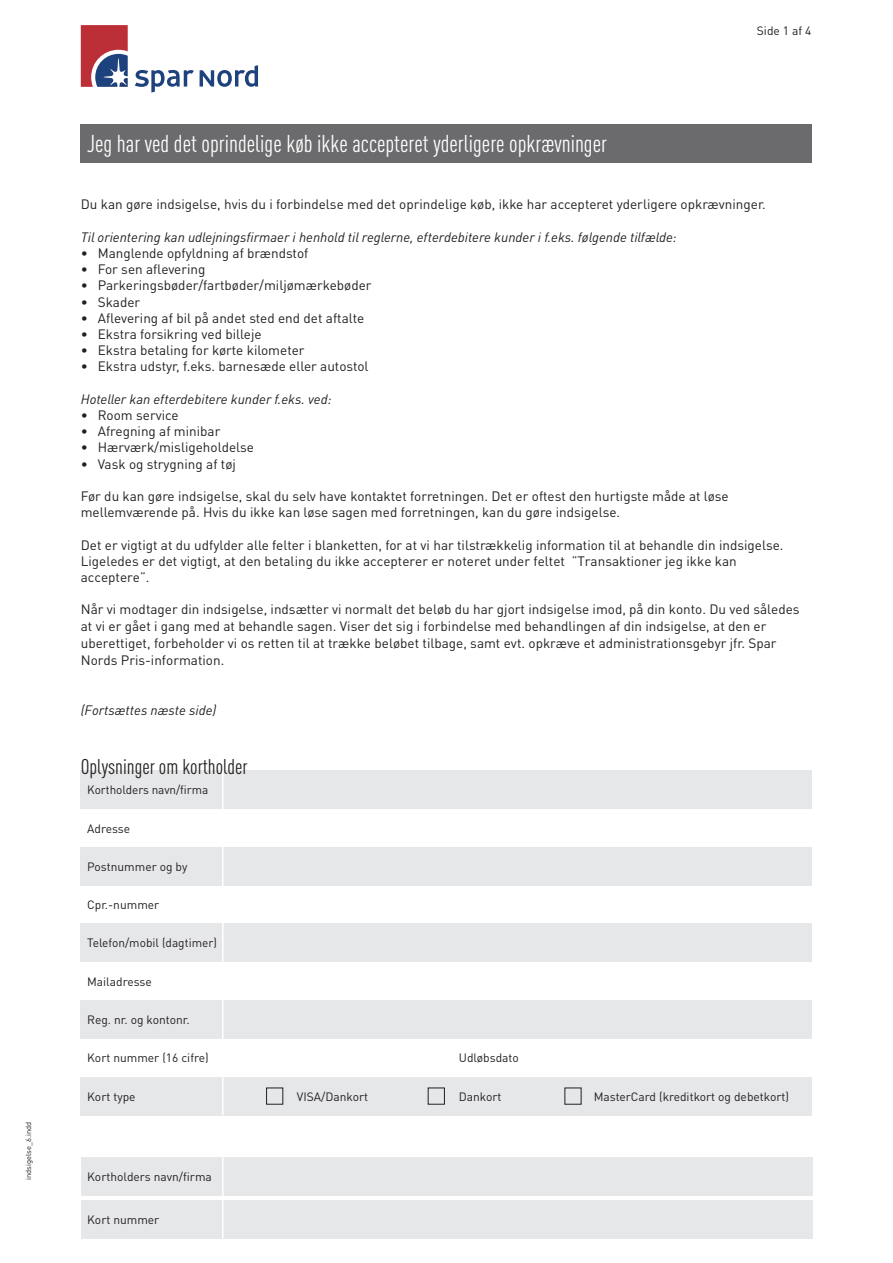
<style>
.page{position:relative;width:893px;height:1263px;background:#fff}
.page>*{position:absolute;margin:0;border:0;box-sizing:border-box;transform-origin:0 0}
.t1{font:condensed 24px "DINOT";color:#fff}
.t2{font:condensed 21px "DINOT";color:#231f20}
.t3{font:13.5px/16.2px "DINOT";color:#231f20}
.t4{font:italic 13.5px "DINOT";color:#231f20}
.t5{font:12px "DINOT";color:#231f20}
.t6{font:7.5px "DINOT";color:#231f20}
</style>
<div class="page">
<svg style="left:135px;top:65px;width:123px;height:28px"></svg>
<svg style="left:81px;top:25px;width:47px;height:62px;background:#9d5468"></svg>
<div style="left:81px;top:125px;width:731px;height:38px;background:#6b6b6e"></div>
<div style="left:81px;top:1157px;width:731px;height:38px;background:#e6e7e9"></div>
<div style="left:81px;top:1201px;width:731px;height:38px;background:#e6e7e9"></div>
<hr style="left:222px;top:1157px;width:2px;height:81px;background:#fff">
<div style="left:81px;top:771px;width:731px;height:38px;background:#e6e7e9"></div>
<div style="left:81px;top:847px;width:731px;height:38px;background:#e6e7e9"></div>
<div style="left:81px;top:924px;width:731px;height:38px;background:#e6e7e9"></div>
<div style="left:81px;top:1000px;width:731px;height:39px;background:#e6e7e9"></div>
<div style="left:81px;top:1077px;width:731px;height:38px;background:#e6e7e9"></div>
<hr style="left:222px;top:770px;width:2px;height:345px;background:#fff">
<p class="t6" style="left:23px;top:1180px;width:60px;rotate:-90deg">indsigelse_6.indd</p>
<p class="t1" style="left:87px;top:130px;width:521px">Jeg har ved det oprindelige køb ikke accepteret yderligere opkrævninger</p>
<p class="t5" style="left:757px;top:22px;width:56px">Side 1 af 4</p>
<p class="t3" style="left:81px;top:196px;width:686px">Du kan gøre indsigelse, hvis du i forbindelse med det oprindelige køb, ikke har accepteret yderligere opkrævninger.</p>
<p class="t4" style="left:81px;top:228px;width:597px">Til orientering kan udlejningsfirmaer i henhold til reglerne, efterdebitere kunder i f.eks. følgende tilfælde:</p>
<p class="t3" style="left:81px;top:244px;width:229px">• Manglende opfyldning af brændstof</p>
<p class="t3" style="left:81px;top:261px;width:126px">• For sen aflevering</p>
<p class="t3" style="left:81px;top:277px;width:292px">• Parkeringsbøder/fartbøder/miljømærkebøder</p>
<p class="t3" style="left:81px;top:293px;width:61px">• Skader</p>
<p class="t3" style="left:81px;top:309px;width:285px">• Aflevering af bil på andet sted end det aftalte</p>
<p class="t3" style="left:81px;top:325px;width:182px">• Ekstra forsikring ved billeje</p>
<p class="t3" style="left:81px;top:342px;width:225px">• Ekstra betaling for kørte kilometer</p>
<p class="t3" style="left:81px;top:358px;width:289px">• Ekstra udstyr, f.eks. barnesæde eller autostol</p>
<p class="t4" style="left:81px;top:390px;width:252px">Hoteller kan efterdebitere kunder f.eks. ved:</p>
<p class="t3" style="left:81px;top:406px;width:99px">• Room service</p>
<p class="t3" style="left:81px;top:423px;width:141px">• Afregning af minibar</p>
<p class="t3" style="left:81px;top:439px;width:175px">• Hærværk/misligeholdelse</p>
<p class="t3" style="left:81px;top:455px;width:157px">• Vask og strygning af tøj</p>
<p class="t3" style="left:81px;top:487px;width:649px">Før du kan gøre indsigelse, skal du selv have kontaktet forretningen. Det er oftest den hurtigste måde at løse mellemværende på. Hvis du ikke kan løse sagen med forretningen, kan du gøre indsigelse.</p>
<p class="t3" style="left:81px;top:536px;width:704px">Det er vigtigt at du udfylder alle felter i blanketten, for at vi har tilstrækkelig information til at behandle din indsigelse.<br>Ligeledes er det vigtigt, at den betaling du ikke accepterer er noteret under feltet ”Transaktioner jeg ikke kan acceptere”.</p>
<p class="t3" style="left:81px;top:600px;width:720px;line-height:17px">Når vi modtager din indsigelse, indsætter vi normalt det beløb du har gjort indsigelse imod, på din konto. Du ved således at vi er gået i gang med at behandle sagen. Viser det sig i forbindelse med behandlingen af din indsigelse, at den er uberettiget, forbeholder vi os retten til at trække beløbet tilbage, samt evt. opkræve et administrationsgebyr jfr. Spar Nords Pris-information.</p>
<p class="t4" style="left:81px;top:701px;width:137px">(Fortsættes næste side)</p>
<p class="t2" style="left:81px;top:754px;width:168px">Oplysninger om kortholder</p>
<p class="t5" style="left:87px;top:782px;width:123px">Kortholders navn/firma</p>
<p class="t5" style="left:87px;top:820px;width:44px">Adresse</p>
<p class="t5" style="left:87px;top:858px;width:102px">Postnummer og by</p>
<p class="t5" style="left:87px;top:897px;width:74px">Cpr.-nummer</p>
<p class="t5" style="left:87px;top:935px;width:131px">Telefon/mobil (dagtimer)</p>
<p class="t5" style="left:87px;top:973px;width:66px">Mailadresse</p>
<p class="t5" style="left:87px;top:1011px;width:104px">Reg. nr. og kontonr.</p>
<p class="t5" style="left:87px;top:1050px;width:123px">Kort nummer (16 cifre)</p>
<p class="t5" style="left:459px;top:1050px;width:62px">Udløbsdato</p>
<p class="t5" style="left:87px;top:1088px;width:50px">Kort type</p>
<p class="t5" style="left:297px;top:1088px;width:73px">VISA/Dankort</p>
<p class="t5" style="left:459px;top:1088px;width:44px">Dankort</p>
<p class="t5" style="left:594px;top:1088px;width:197px">MasterCard (kreditkort og debetkort)</p>
<p class="t5" style="left:87px;top:1169px;width:126px">Kortholders navn/firma</p>
<p class="t5" style="left:87px;top:1211px;width:74px">Kort nummer</p>
</div>
